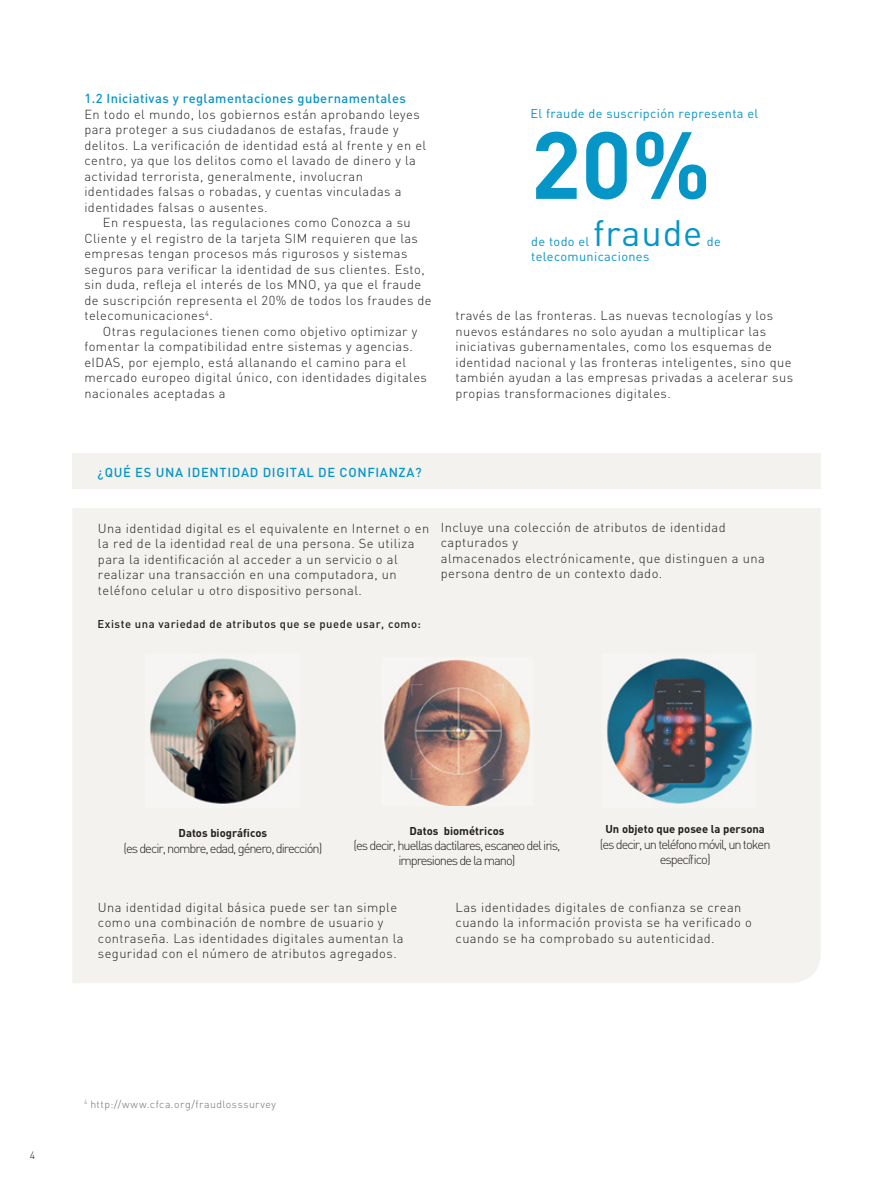
<style>
.page{position:relative;width:893px;height:1191px;background:#fff}
.page>*{position:absolute;margin:0;border:0;box-sizing:border-box;transform-origin:0 0}
.t1{font:700 93.6px "DIN Pro";color:#0695c7}
.t2{font:36.3px "DIN Pro";letter-spacing:.025em;color:#0695c7}
.t3{font:300 12.9px/15.5px "DIN Pro";letter-spacing:.035em;color:#231f20}
.t4{font:300 12.9px/15.5px "DIN Pro";letter-spacing:-.08em;color:#231f20;text-align:center}
.t5{font:500 12.9px "DIN Pro";letter-spacing:.03em;color:#0695c7}
.t6{font:500 12.9px "DIN Pro";letter-spacing:.05em;color:#0695c7}
.t7{font:12.75px "DIN Pro";letter-spacing:.025em;color:#0695c7}
.t8{font:700 11.25px "DIN Pro";color:#231f20}
.t9{font:500 11.25px "DIN Pro";letter-spacing:.045em;color:#231f20}
.t10{font:300 10.5px "DIN Pro";letter-spacing:.045em;color:#6d6e71}
.t11{font:300 10.5px "DIN Pro";color:#231f20}
</style>
<div class="page">
<div style="left:72px;top:453px;width:749px;height:36px;background:#f4f2ef"></div>
<div style="left:72px;top:508px;width:749px;height:475px;background:#f4f2ef"></div>
<img style="left:146px;top:654px;width:154px;height:153px">
<img style="left:602px;top:654px;width:154px;height:153px">
<img style="left:381px;top:657px;width:151px;height:148px">
<p class="t5" style="left:84px;top:90px;width:323px">1.2 Iniciativas y reglamentaciones gubernamentales</p>
<p class="t3" style="left:84px;top:106px;width:343px">En todo el mundo, los gobiernos están aprobando leyes para proteger a sus ciudadanos de estafas, fraude y delitos. La verificación de identidad está al frente y en el centro, ya que los delitos como el lavado de dinero y la actividad terrorista, generalmente, involucran identidades falsas o robadas, y cuentas vinculadas a identidades falsas o ausentes.</p>
<p class="t3" style="left:84px;top:214px;width:349px;text-indent:19px">En respuesta, las regulaciones como Conozca a su Cliente y el registro de la tarjeta SIM requieren que las empresas tengan procesos más rigurosos y sistemas seguros para verificar la identidad de sus clientes. Esto, sin duda, refleja el interés de los MNO, ya que el fraude de suscripción representa el 20% de todos los fraudes de telecomunicaciones<sup>4</sup>.</p>
<p class="t3" style="left:84px;top:323px;width:344px;text-indent:19px">Otras regulaciones tienen como objetivo optimizar y fomentar la compatibilidad entre sistemas y agencias. eIDAS, por ejemplo, está allanando el camino para el mercado europeo digital único, con identidades digitales nacionales aceptadas a</p>
<p class="t7" style="left:531px;top:105px;width:229px">El fraude de suscripción representa el</p>
<h1 class="t1" style="left:531px;top:101px;width:182px">20%</h1>
<h2 class="t2" style="left:593px;top:208px;width:111px">fraude</h2>
<p class="t7" style="left:531px;top:232px;width:60px">de todo el</p>
<p class="t7" style="left:707px;top:232px;width:15px">de</p>
<p class="t7" style="left:531px;top:248px;width:120px">telecomunicaciones</p>
<p class="t3" style="left:455px;top:307px;width:339px">través de las fronteras. Las nuevas tecnologías y los nuevos estándares no solo ayudan a multiplicar las iniciativas gubernamentales, como los esquemas de identidad nacional y las fronteras inteligentes, sino que también ayudan a las empresas privadas a acelerar sus propias transformaciones digitales.</p>
<p class="t6" style="left:98px;top:463px;width:326px">¿QUÉ ES UNA IDENTIDAD DIGITAL DE CONFIANZA?</p>
<p class="t3" style="left:98px;top:520px;width:333px">Una identidad digital es el equivalente en Internet o en la red de la identidad real de una persona. Se utiliza para la identificación al acceder a un servicio o al realizar una transacción en una computadora, un teléfono celular u otro dispositivo personal.</p>
<p class="t9" style="left:98px;top:616px;width:325px">Existe una variedad de atributos que se puede usar, como:</p>
<p class="t3" style="left:441px;top:519px;width:325px">Incluye una colección de atributos de identidad capturados y<br>almacenados electrónicamente, que distinguen a una persona dentro de un contexto dado.</p>
<p class="t8" style="left:179px;top:825px;width:90px">Datos biográficos</p>
<p class="t4" style="left:123px;top:839px;width:200px">(es decir, nombre, edad, género, dirección)</p>
<p class="t8" style="left:409px;top:822px;width:97px">Datos biométricos</p>
<p class="t4" style="left:353px;top:837px;width:208px">(es decir, huellas dactilares, escaneo del iris, impresiones de la mano)</p>
<p class="t8" style="left:605px;top:821px;width:161px">Un objeto que posee la persona</p>
<p class="t4" style="left:600px;top:836px;width:172px">(es decir, un teléfono móvil, un token específico)</p>
<p class="t3" style="left:98px;top:898px;width:307px">Una identidad digital básica puede ser tan simple como una combinación de nombre de usuario y contraseña. Las identidades digitales aumentan la seguridad con el número de atributos agregados.</p>
<p class="t3" style="left:456px;top:899px;width:298px">Las identidades digitales de confianza se crean cuando la información provista se ha verificado o cuando se ha comprobado su autenticidad.</p>
<p class="t11" style="left:30px;top:1148px;width:7px">4</p>
<p class="t10" style="left:84px;top:1096px;width:193px"><sup>4</sup> http://www.cfca.org/fraudlosssurvey</p>
</div>
